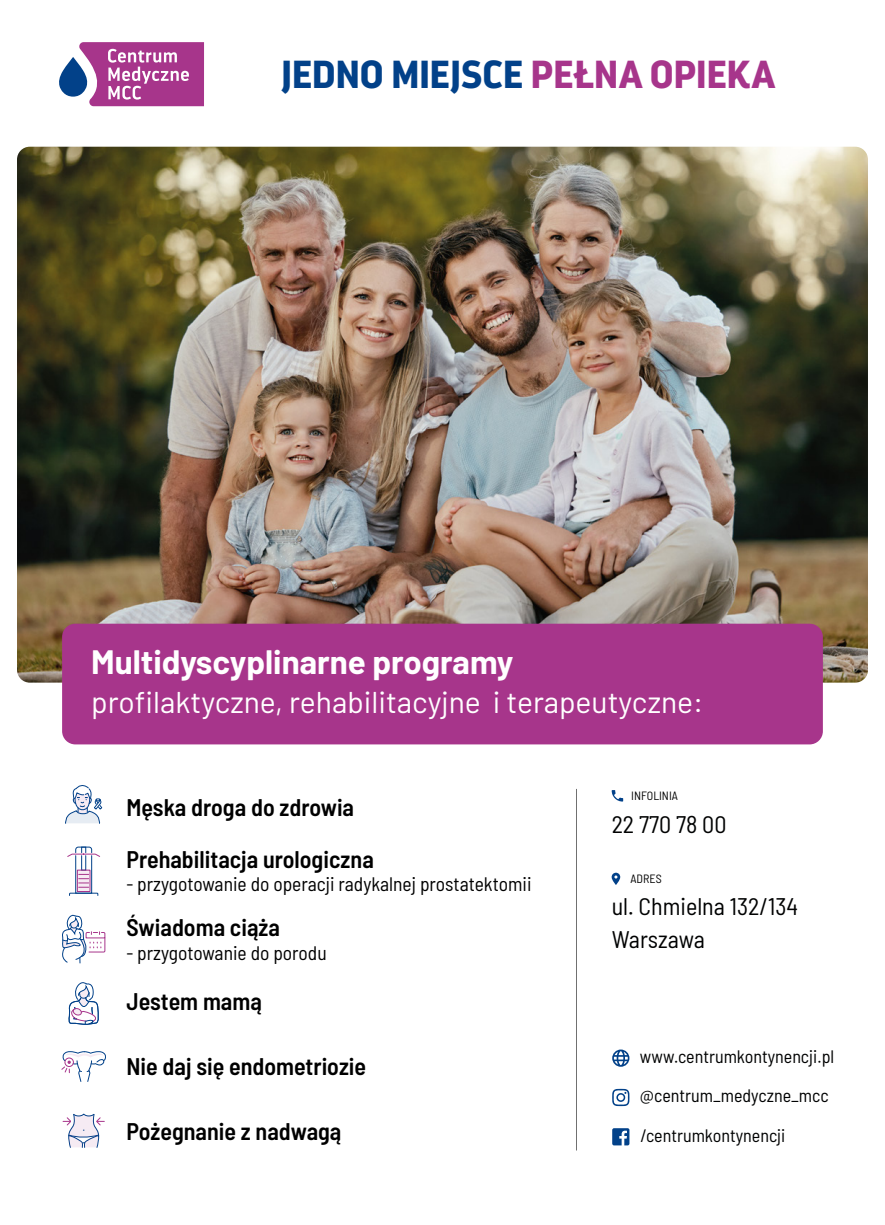
<style>
.page{position:relative;width:885px;height:1225px;background:#fff}
.page>*{position:absolute;margin:0;border:0;box-sizing:border-box;transform-origin:0 0}
.t1{font:700 39px "Darwin Pro";letter-spacing:-.005em;color:#024189}
.t2{font:700 33px "Barlow";color:#fff}
.t3{font:30px "Barlow";color:#fff}
.t4{font:600 semi-condensed 24px "Barlow";color:#000}
.t5{font:semi-condensed 24px/33px "Barlow";color:#010202}
.t6{font:semi-condensed 19.5px "Barlow";color:#000}
.t7{font:semi-condensed 18px/39.5px "Barlow";color:#010202}
.t8{font:semi-condensed 12px "Barlow";color:#000}
.s1{color:#a7358b}
</style>
<div class="page">
<svg style="left:59px;top:42px;width:145px;height:64px"></svg>
<svg style="left:63px;top:1113px;width:41px;height:35px"></svg>
<svg style="left:65px;top:785px;width:38px;height:39px"></svg>
<svg style="left:61px;top:1051px;width:45px;height:31px"></svg>
<svg style="left:62px;top:914px;width:44px;height:50px"></svg>
<svg style="left:68px;top:982px;width:31px;height:43px"></svg>
<hr style="left:576px;top:789px;width:1px;height:361px;background:#000">
<img style="left:17px;top:147px;width:850px;height:535px">
<div style="left:62px;top:623px;width:760px;height:121px;background:#a7358b;border-radius:13px"></div>
<svg style="left:611px;top:872px;width:9px;height:13px"></svg>
<svg style="left:611px;top:790px;width:12px;height:11px"></svg>
<svg style="left:612px;top:1128px;width:17px;height:17px"></svg>
<svg style="left:612px;top:1088px;width:17px;height:18px"></svg>
<svg style="left:612px;top:1049px;width:17px;height:17px"></svg>
<div style="left:81px;top:855px;width:5px;height:15px;border:1px solid #024189"></div>
<div style="left:75px;top:855px;width:17px;height:38px;border:1px solid #024189"></div>
<svg style="left:79px;top:871px;width:9px;height:3px"></svg>
<svg style="left:69px;top:874px;width:30px;height:22px"></svg>
<svg style="left:67px;top:846px;width:33px;height:11px"></svg>
<div style="left:77px;top:869px;width:13px;height:23px;border:1px solid #a7358b"></div>
<h1 class="t1" style="left:281px;top:46px;width:495px">JEDNO MIEJSCE <span class="s1">PEŁNA OPIEKA</span></h1>
<h2 class="t2" style="left:91px;top:638px;width:424px">Multidyscyplinarne programy</h2>
<p class="t3" style="left:91px;top:681px;width:613px">profilaktyczne, rehabilitacyjne i terapeutyczne:</p>
<p class="t4" style="left:126px;top:789px;width:229px">Męska droga do zdrowia</p>
<p class="t4" style="left:126px;top:842px;width:249px">Prehabilitacja urologiczna</p>
<p class="t6" style="left:126px;top:870px;width:406px">- przygotowanie do operacji radykalnej prostatektomii</p>
<p class="t4" style="left:126px;top:910px;width:155px">Świadoma ciąża</p>
<p class="t6" style="left:126px;top:938px;width:202px">- przygotowanie do porodu</p>
<p class="t4" style="left:126px;top:984px;width:137px">Jestem mamą</p>
<p class="t4" style="left:126px;top:1049px;width:241px">Nie daj się endometriozie</p>
<p class="t4" style="left:126px;top:1114px;width:216px">Pożegnanie z nadwagą</p>
<p class="t8" style="left:631px;top:787px;width:48px">INFOLINIA</p>
<p class="t5" style="left:611px;top:806px;width:116px">22 770 78 00</p>
<p class="t8" style="left:630px;top:870px;width:33px">ADRES</p>
<p class="t5" style="left:611px;top:888px;width:188px">ul. Chmielna 132/134<br>Warszawa</p>
<p class="t7" style="left:639px;top:1035px;width:196px">www.centrumkontynencji.pl</p>
<p class="t7" style="left:639px;top:1074px;width:190px">@centrum_medyczne_mcc /centrumkontynencji</p>
</div>
